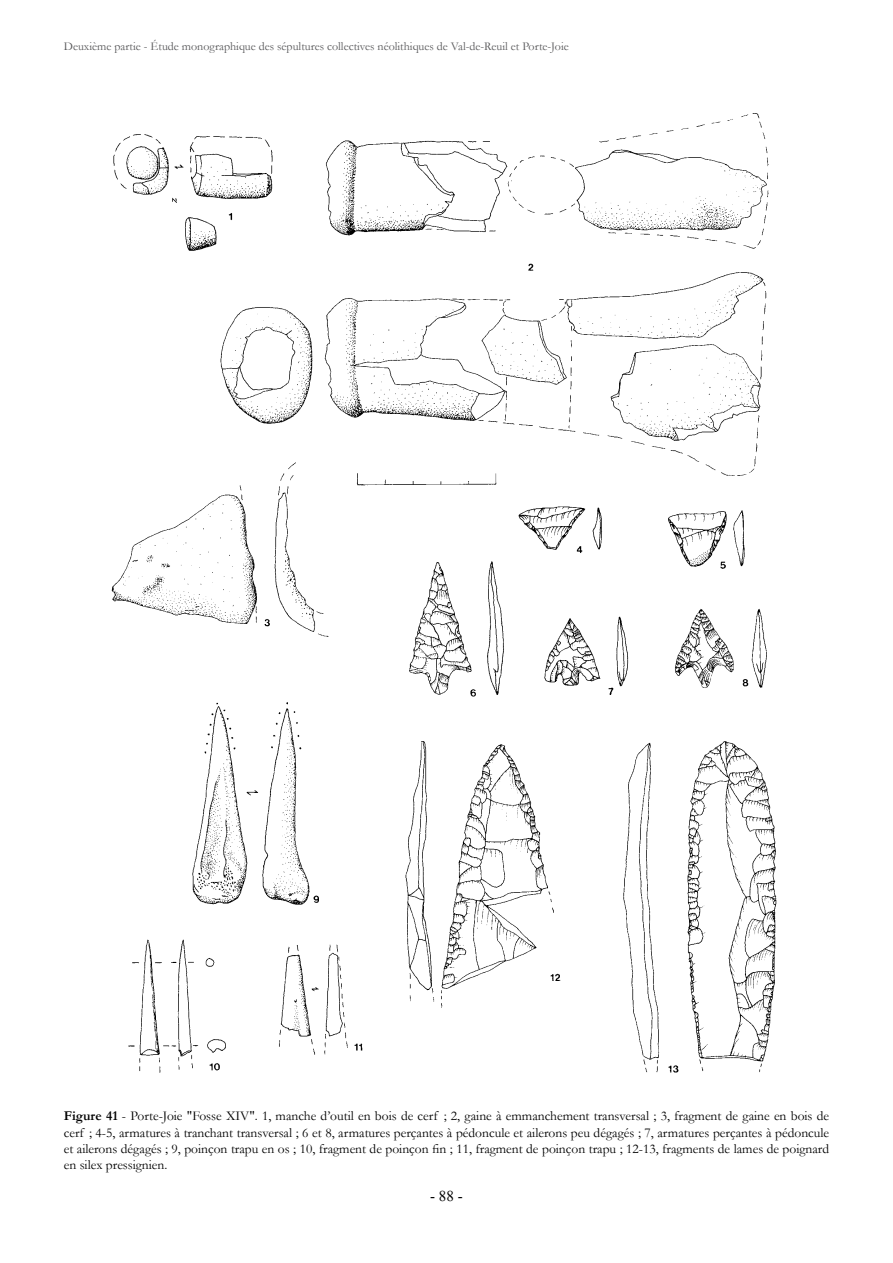
<style>
.page{position:relative;width:893px;height:1263px;background:#fff}
.page>*{position:absolute;margin:0;border:0;box-sizing:border-box;transform-origin:0 0}
.t1{font:15px "Times New Roman";color:#000}
.t2{font:13.5px/16.2px "Garamond";color:#000;text-align:justify}
.t3{font:12px "Garamond";color:#58585a}
.s1{font-weight:700}
</style>
<div class="page">
<img style="left:111px;top:113px;width:666px;height:960px">
<p class="t3" style="left:64px;top:39px;width:506px">Deuxième partie - Étude monographique des sépultures collectives néolithiques de Val-de-Reuil et Porte-Joie</p>
<p class="t2" style="left:64px;top:1108px;width:767px"><span class="s1">Figure 41</span> - Porte-Joie "Fosse XIV". 1, manche d’outil en bois de cerf ; 2, gaine à emmanchement transversal ; 3, fragment de gaine en bois de cerf ; 4-5, armatures à tranchant transversal ; 6 et 8, armatures perçantes à pédoncule et ailerons peu dégagés ; 7, armatures perçantes à pédoncule et ailerons dégagés ; 9, poinçon trapu en os ; 10, fragment de poinçon fin ; 11, fragment de poinçon trapu ; 12-13, fragments de lames de poignard en silex pressignien.</p>
<p class="t1" style="left:430px;top:1185px;width:34px">- 88 -</p>
</div>
